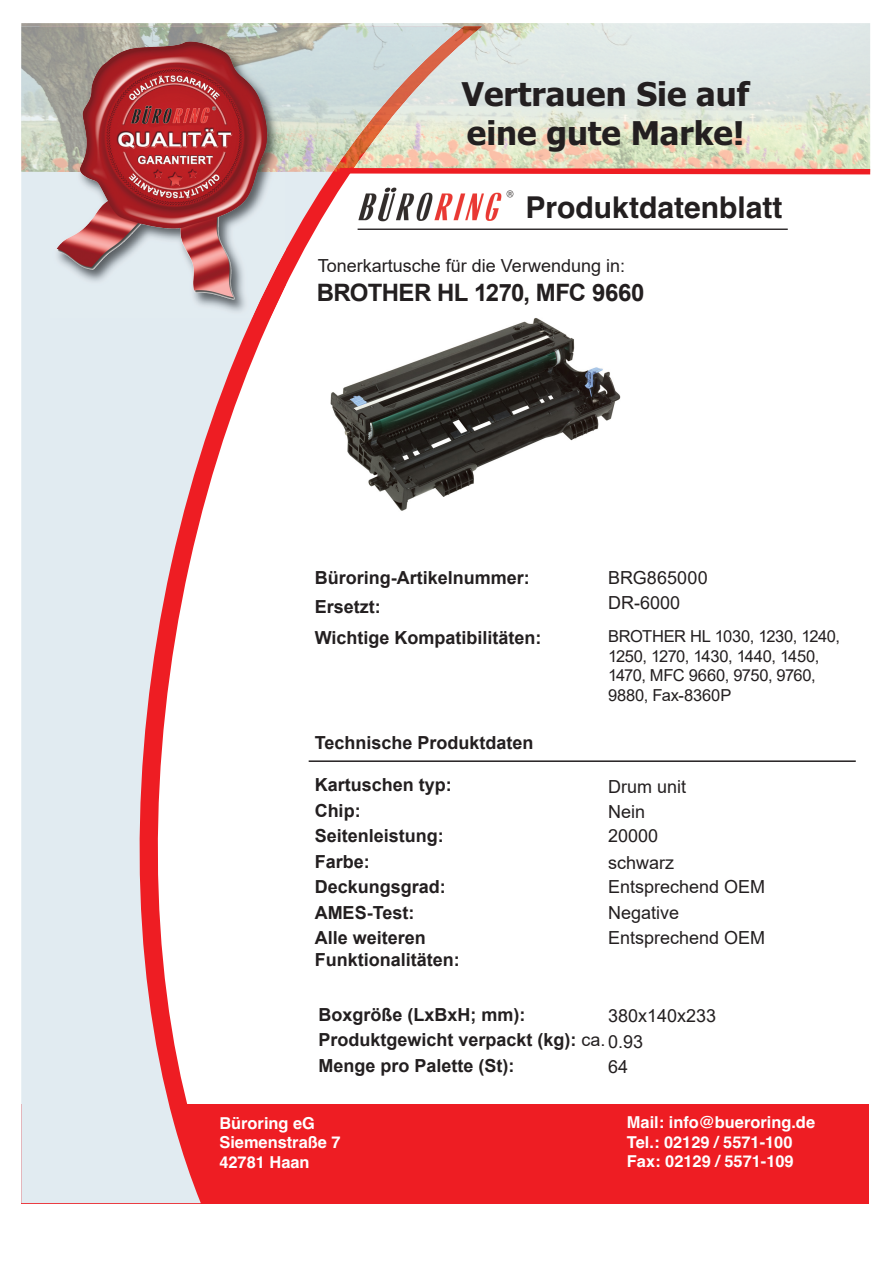
<style>
.page{position:relative;width:893px;height:1263px;background:#fff}
.page>*{position:absolute;margin:0;border:0;box-sizing:border-box;transform-origin:0 0}
.t1{font:700 32.85px/39.3px "Tahoma";color:#231f20}
.t2{font:700 30px "Helvetica";color:#231f20}
.t3{font:700 24px "Arial";letter-spacing:-.025em;color:#231f20}
.t4{font:700 18px/25.5px "Arial";color:#231f20}
.t5{font:18px/24.2px "Arial";color:#231f20}
.t6{font:16.5px/19.5px "Arial";letter-spacing:-.02em;color:#231f20}
.t7{font:700 16.35px/19.6px "Helvetica";color:#fff}
.s1{font-weight:400}
</style>
<div class="page">
<div style="left:21px;top:1104px;width:847px;height:100px;background:#ee1d23"></div>
<svg style="left:21px;top:172px;width:443px;height:1031px"></svg>
<img style="left:21px;top:23px;width:849px;height:142px">
<img style="left:464px;top:26px;width:18px;height:139px">
<img style="left:21px;top:26px;width:443px;height:146px">
<svg style="left:334px;top:165px;width:537px;height:12px"></svg>
<img style="left:49px;top:35px;width:237px;height:283px">
<img style="left:89px;top:42px;width:100px;height:58px">
<img style="left:377px;top:187px;width:21px;height:35px">
<hr style="left:358px;top:229px;width:430px;height:1px;background:#231f20">
<div style="left:219px;top:937px;width:302px;height:18px;background:#fff"></div>
<hr style="left:309px;top:760px;width:547px;height:2px;background:#231f20">
<img style="left:323px;top:313px;width:298px;height:202px">
<h1 class="t1" style="left:462px;top:72px;width:290px">Vertrauen Sie auf eine gute Marke!</h1>
<h2 class="t2" style="left:525px;top:184px;width:259px">Produktdatenblatt</h2>
<p class="t5" style="left:318px;top:254px;width:309px">Tonerkartusche für die Verwendung in:</p>
<h3 class="t3" style="left:317px;top:275px;width:329px">BROTHER HL 1270, MFC 9660</h3>
<p class="t4" style="left:315px;top:563px;width:217px;line-height:28.7px">Büroring-Artikelnummer:<br>Ersetzt:</p>
<p class="t4" style="left:315px;top:625px;width:228px">Wichtige Kompatibilitäten:</p>
<p class="t4" style="left:315px;top:730px;width:220px">Technische Produktdaten</p>
<p class="t4" style="left:315px;top:772px;width:139px">Kartuschen typ:<br>Chip:<br>Seitenleistung:<br>Farbe:<br>Deckungsgrad:<br>AMES-Test:<br>Alle weiteren</p>
<p class="t4" style="left:315px;top:947px;width:147px">Funktionalitäten:</p>
<p class="t5" style="left:608px;top:565px;width:101px">BRG865000</p>
<p class="t5" style="left:608px;top:590px;width:74px">DR-6000</p>
<p class="t6" style="left:608px;top:627px;width:234px">BROTHER HL 1030, 1230, 1240,<br>1250, 1270, 1430, 1440, 1450,<br>1470, MFC 9660, 9750, 9760,<br>9880, Fax-8360P</p>
<p class="t5" style="left:608px;top:774px;width:80px">Drum unit</p>
<p class="t5" style="left:608px;top:800px;width:52px">Nein<br>20000</p>
<p class="t5" style="left:608px;top:851px;width:68px">schwarz</p>
<p class="t5" style="left:608px;top:875px;width:159px">Entsprechend OEM</p>
<p class="t5" style="left:608px;top:926px;width:159px">Entsprechend OEM</p>
<p class="t5" style="left:608px;top:900px;width:73px">Negative</p>
<p class="t4" style="left:319px;top:1002px;width:208px">Boxgröße (LxBxH; mm):</p>
<p class="t4" style="left:319px;top:1053px;width:198px">Menge pro Palette (St):</p>
<p class="t5" style="left:608px;top:1004px;width:110px">380x140x233</p>
<p class="t5" style="left:608px;top:1055px;width:22px">64</p>
<p class="t4" style="left:319px;top:1027px;width:326px">Produktgewicht verpackt (kg): <span class="s1">ca.0.93</span></p>
<p class="t7" style="left:219px;top:1113px;width:123px">Büroring eG<br>Siemenstraße 7<br>42781 Haan</p>
<p class="t7" style="left:627px;top:1113px;width:190px">Mail: info@bueroring.de<br>Tel.: 02129 / 5571-100<br>Fax: 02129 / 5571-109</p>
</div>
